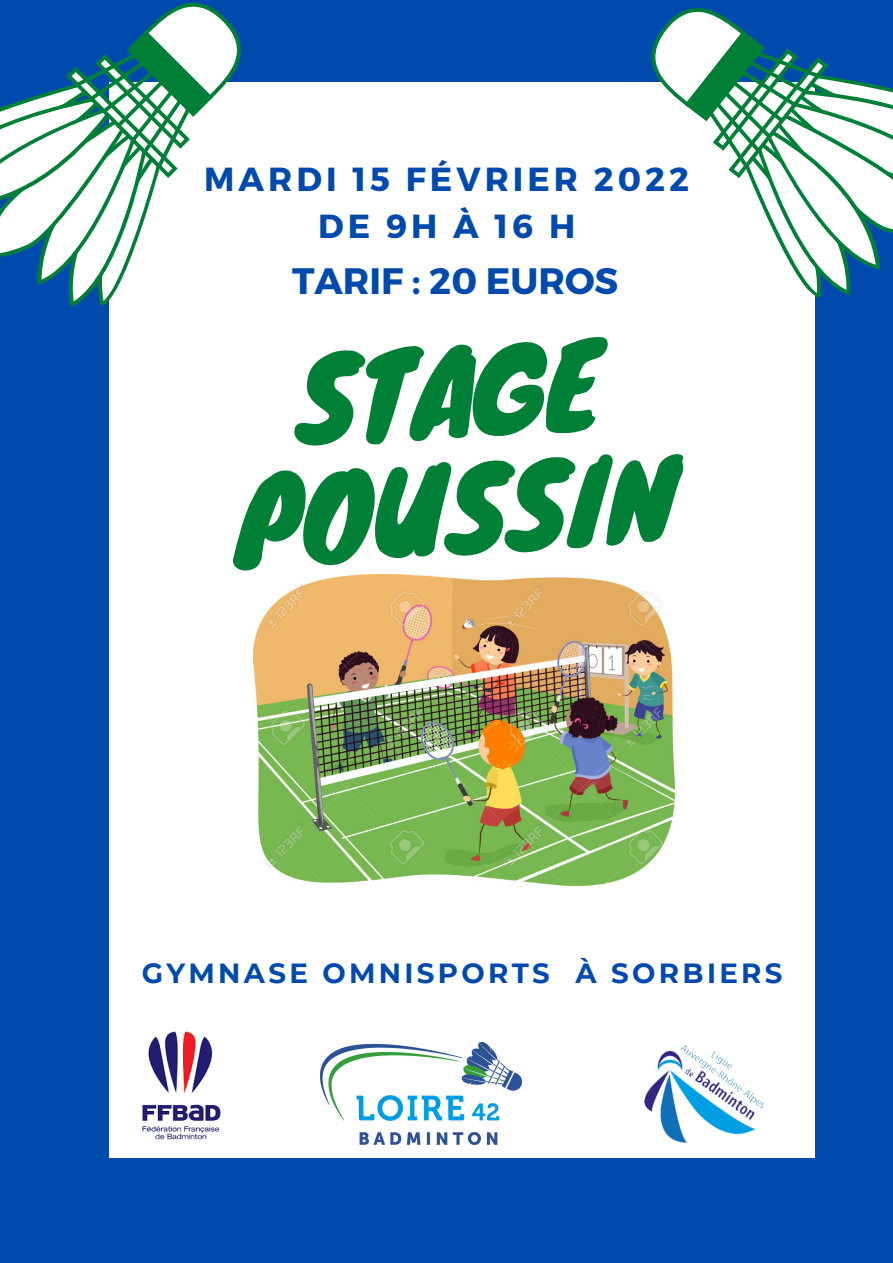
<style>
.page{position:relative;width:893px;height:1263px;background:#004aad}
.page>*{position:absolute;margin:0;border:0;box-sizing:border-box;transform-origin:0 0}
.t1{font:111.6px/118.1px "Knewave";color:#008037;text-align:center}
.t2{font:700 36.75px "Montserrat";color:#004aad}
.t3{font:700 33.38px/46.1px "Montserrat";letter-spacing:.12em;color:#004aad;text-align:center}
.t4{font:700 27.67px "Montserrat";letter-spacing:.12em;color:#004aad}
</style>
<div class="page">
<div style="left:110px;top:83px;width:704px;height:1075px;background:#fff"></div>
<svg style="left:0;top:2px;width:258px;height:313px"></svg>
<svg style="left:634px;top:8px;width:259px;height:297px"></svg>
<img style="left:320px;top:1042px;width:201px;height:103px">
<img style="left:644px;top:1045px;width:121px;height:98px">
<img style="left:142px;top:1031px;width:79px;height:109px">
<img style="left:254px;top:575px;width:420px;height:310px">
<p class="t3" style="left:204px;top:155px;width:486px">MARDI 15 FÉVRIER 2022<br>DE9HÀ16H</p>
<p class="t2" style="left:292px;top:257px;width:328px">TARIF : 20 EUROS</p>
<p class="t1" style="left:225px;top:340px;width:445px;rotate:-3deg">STAGE<br>POUSSIN</p>
<p class="t4" style="left:142px;top:956px;width:642px">GYMNASE OMNISPORTS À SORBIERS</p>
</div>
